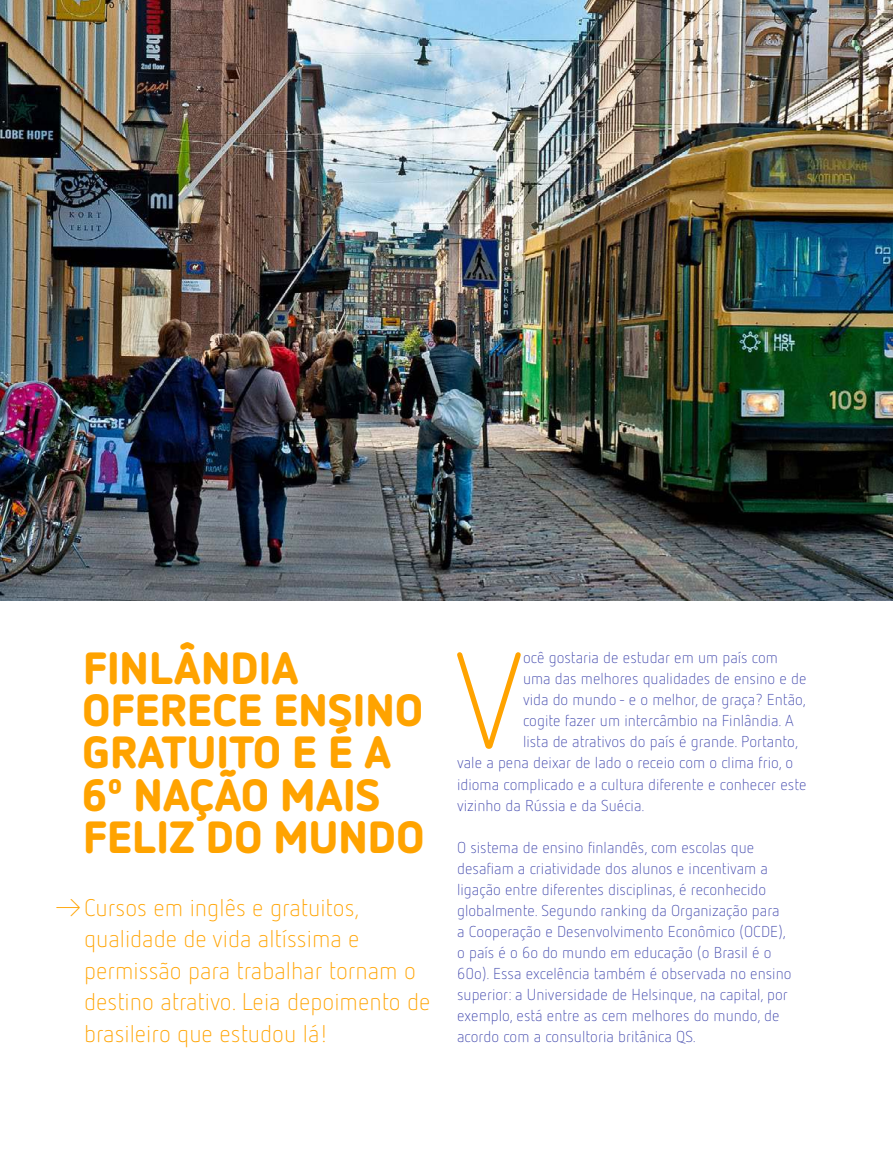
<style>
.page{position:relative;width:893px;height:1170px;background:#fff}
.page>*{position:absolute;margin:0;border:0;box-sizing:border-box;transform-origin:0 0}
.t1{font:300 133.95px "Netto OT";color:#ffa300}
.t2{font:900 45px/42px "Netto OT";color:#ffa300}
.t3{font:300 24px/31.5px "Netto OT";color:#ffa300}
.t4{font:300 15.75px/21px "Netto OT";color:#3d44ab}
</style>
<div class="page">
<img style="left:0;top:0;width:893px;height:600px">
<h2 class="t2" style="left:82px;top:647px;width:345px">FINLÂNDIA<br>OFERECE ENSINO<br>GRATUITO E É A<br>6º NAÇÃO MAIS<br>FELIZ DO MUNDO</h2>
<h3 class="t3" style="left:84px;top:891px;width:348px;text-indent:-31px">→ Cursos em inglês e gratuitos, qualidade de vida altíssima e permissão para trabalhar tornam o destino atrativo. Leia depoimento de brasileiro que estudou lá!</h3>
<h1 class="t1" style="left:455px;top:625px;width:70px">V</h1>
<p class="t4" style="left:523px;top:647px;width:257px">ocê gostaria de estudar em um país com</p>
<p class="t4" style="left:523px;top:668px;width:285px">uma das melhores qualidades de ensino e de</p>
<p class="t4" style="left:523px;top:689px;width:285px">vida do mundo - e o melhor, de graça? Então,</p>
<p class="t4" style="left:523px;top:710px;width:272px">cogite fazer um intercâmbio na Finlândia. A</p>
<p class="t4" style="left:523px;top:731px;width:277px">lista de atrativos do país é grande. Portanto,</p>
<p class="t4" style="left:457px;top:752px;width:338px">vale a pena deixar de lado o receio com o clima frio, o</p>
<p class="t4" style="left:457px;top:773px;width:351px">idioma complicado e a cultura diferente e conhecer este</p>
<p class="t4" style="left:457px;top:794px;width:189px">vizinho da Rússia e da Suécia.</p>
<p class="t4" style="left:457px;top:836px;width:336px">O sistema de ensino finlandês, com escolas que desafiam a criatividade dos alunos e incentivam a ligação entre diferentes disciplinas, é reconhecido globalmente. Segundo ranking da Organização para<br>a Cooperação e Desenvolvimento Econômico (OCDE), o país é o 6o do mundo em educação (o Brasil é o 60o). Essa excelência também é observada no ensino superior: a Universidade de Helsinque, na capital, por exemplo, está entre as cem melhores do mundo, de acordo com a consultoria britânica QS.</p>
</div>
